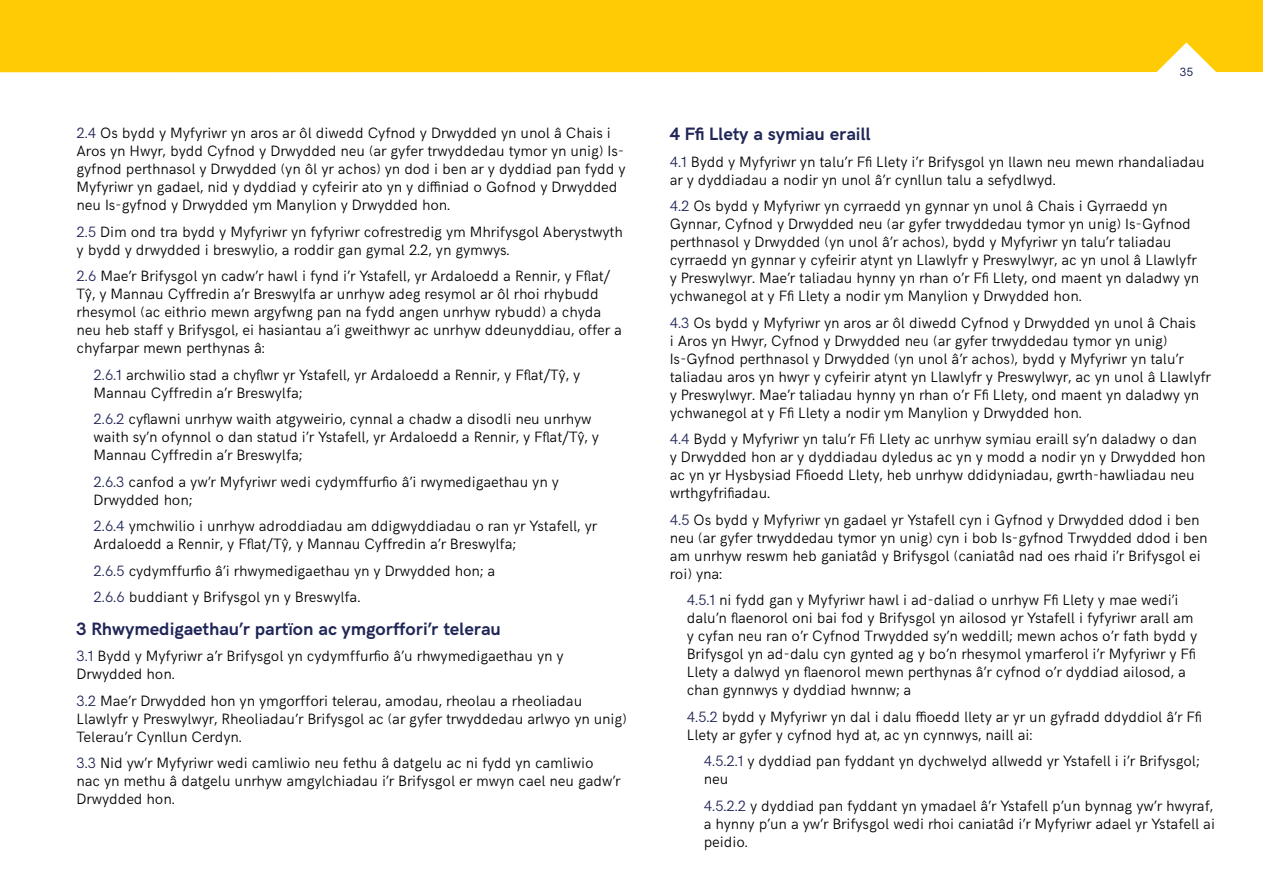
<style>
.page{position:relative;width:1263px;height:893px;background:#fff}
.page>*{position:absolute;margin:0;border:0;box-sizing:border-box;transform-origin:0 0}
.t1{font:700 18px "HK Grotesk";color:#202657}
.t2{font:300 15px/18px "HK Grotesk";letter-spacing:-.005em;color:#000}
.t3{font:12px "HK Grotesk";color:#202657}
.s1{color:#202657}
</style>
<div class="page">
<div style="left:1px;top:0;width:1262px;height:72px;background:#ffcb05"></div>
<svg style="left:0;top:0;width:1px;height:72px"></svg>
<p class="t2" style="left:77px;top:123px;width:550px"><span class="s1">2.4</span> Os bydd y Myfyriwr yn aros ar ôl diwedd Cyfnod y Drwydded yn unol â Chais i Aros yn Hwyr, bydd Cyfnod y Drwydded neu (ar gyfer trwyddedau tymor yn unig) Is&shy;gyfnod perthnasol y Drwydded (yn ôl yr achos) yn dod i ben ar y dyddiad pan fydd y Myfyriwr yn gadael, nid y dyddiad y cyfeirir ato yn y diffiniad o Gofnod y Drwydded neu Is-gyfnod y Drwydded ym Manylion y Drwydded hon.</p>
<p class="t2" style="left:77px;top:221px;width:548px"><span class="s1">2.5</span> Dim ond tra bydd y Myfyriwr yn fyfyriwr cofrestredig ym Mhrifysgol Aberystwyth y bydd y drwydded i breswylio, a roddir gan gymal 2.2, yn gymwys.</p>
<p class="t2" style="left:77px;top:266px;width:547px"><span class="s1">2.6</span> Mae’r Brifysgol yn cadw’r hawl i fynd i’r Ystafell, yr Ardaloedd a Rennir, y Fflat/ Tŷ, y Mannau Cyffredin a’r Breswylfa ar unrhyw adeg resymol ar ôl rhoi rhybudd rhesymol (ac eithrio mewn argyfwng pan na fydd angen unrhyw rybudd) a chyda neu heb staff y Brifysgol, ei hasiantau a’i gweithwyr ac unrhyw ddeunyddiau, offer a chyfarpar mewn perthynas â:</p>
<p class="t2" style="left:94px;top:364px;width:488px"><span class="s1">2.6.1</span> archwilio stad a chyflwr yr Ystafell, yr Ardaloedd a Rennir, y Fflat/Tŷ, y<br>Mannau Cyffredin a’r Breswylfa;</p>
<p class="t2" style="left:94px;top:409px;width:507px"><span class="s1">2.6.2</span> cyflawni unrhyw waith atgyweirio, cynnal a chadw a disodli neu unrhyw waith sy’n ofynnol o dan statud i’r Ystafell, yr Ardaloedd a Rennir, y Fflat/Tŷ, y<br>Mannau Cyffredin a’r Breswylfa;</p>
<p class="t2" style="left:94px;top:471px;width:467px"><span class="s1">2.6.3</span> canfod a yw’r Myfyriwr wedi cydymffurfio â’i rwymedigaethau yn y<br>Drwydded hon;</p>
<p class="t2" style="left:94px;top:516px;width:505px"><span class="s1">2.6.4</span> ymchwilio i unrhyw adroddiadau am ddigwyddiadau o ran yr Ystafell, yr<br>Ardaloedd a Rennir, y Fflat/Tŷ, y Mannau Cyffredin a’r Breswylfa;</p>
<p class="t2" style="left:94px;top:556px;width:403px;line-height:26.5px"><span class="s1">2.6.5</span> cydymffurfio â’i rhwymedigaethau yn y Drwydded hon; a<br><span class="s1">2.6.6</span> buddiant y Brifysgol yn y Breswylfa.</p>
<p class="t1" style="left:77px;top:615px;width:426px">3 Rhwymedigaethau’r partïon ac ymgorffori’r telerau</p>
<p class="t2" style="left:77px;top:646px;width:488px"><span class="s1">3.1</span> Bydd y Myfyriwr a’r Brifysgol yn cydymffurfio â’u rhwymedigaethau yn y<br>Drwydded hon.</p>
<p class="t2" style="left:77px;top:690px;width:552px"><span class="s1">3.2</span> Mae’r Drwydded hon yn ymgorffori telerau, amodau, rheolau a rheoliadau<br>Llawlyfr y Preswylwyr, Rheoliadau’r Brifysgol ac (ar gyfer trwyddedau arlwyo yn unig)<br>Telerau’r Cynllun Cerdyn.</p>
<p class="t2" style="left:77px;top:753px;width:546px"><span class="s1">3.3</span> Nid yw’r Myfyriwr wedi camliwio neu fethu â datgelu ac ni fydd yn camliwio nac yn methu â datgelu unrhyw amgylchiadau i’r Brifysgol er mwyn cael neu gadw’r<br>Drwydded hon.</p>
<p class="t3" style="left:1180px;top:63px;width:15px">35</p>
<p class="t1" style="left:670px;top:120px;width:202px">4 Ffi Llety a symiau eraill</p>
<p class="t2" style="left:670px;top:151px;width:536px"><span class="s1">4.1</span> Bydd y Myfyriwr yn talu’r Ffi Llety i’r Brifysgol yn llawn neu mewn rhandaliadau ar y dyddiadau a nodir yn unol â’r cynllun talu a sefydlwyd.</p>
<p class="t2" style="left:670px;top:196px;width:531px"><span class="s1">4.2</span> Os bydd y Myfyriwr yn cyrraedd yn gynnar yn unol â Chais i Gyrraedd yn Gynnar, Cyfnod y Drwydded neu (ar gyfer trwyddedau tymor yn unig) Is-Gyfnod perthnasol y Drwydded (yn unol â’r achos), bydd y Myfyriwr yn talu’r taliadau cyrraedd yn gynnar y cyfeirir atynt yn Llawlyfr y Preswylwyr, ac yn unol â Llawlyfr y Preswylwyr. Mae’r taliadau hynny yn rhan o’r Ffi Llety, ond maent yn daladwy yn ychwanegol at y Ffi Llety a nodir ym Manylion y Drwydded hon.</p>
<p class="t2" style="left:670px;top:312px;width:543px"><span class="s1">4.3</span> Os bydd y Myfyriwr yn aros ar ôl diwedd Cyfnod y Drwydded yn unol â Chais<br>i Aros yn Hwyr, Cyfnod y Drwydded neu (ar gyfer trwyddedau tymor yn unig)<br>Is-Gyfnod perthnasol y Drwydded (yn unol â’r achos), bydd y Myfyriwr yn talu’r taliadau aros yn hwyr y cyfeirir atynt yn Llawlyfr y Preswylwyr, ac yn unol â Llawlyfr y Preswylwyr. Mae’r taliadau hynny yn rhan o’r Ffi Llety, ond maent yn daladwy yn ychwanegol at y Ffi Llety a nodir ym Manylion y Drwydded hon.</p>
<p class="t2" style="left:670px;top:429px;width:537px"><span class="s1">4.4</span> Bydd y Myfyriwr yn talu’r Ffi Llety ac unrhyw symiau eraill sy’n daladwy o dan y Drwydded hon ar y dyddiadau dyledus ac yn y modd a nodir yn y Drwydded hon ac yn yr Hysbysiad Ffioedd Llety, heb unrhyw ddidyniadau, gwrth-hawliadau neu wrthgyfrifiadau.</p>
<p class="t2" style="left:670px;top:509px;width:539px"><span class="s1">4.5</span> Os bydd y Myfyriwr yn gadael yr Ystafell cyn i Gyfnod y Drwydded ddod i ben neu (ar gyfer trwyddedau tymor yn unig) cyn i bob Is-gyfnod Trwydded ddod i ben am unrhyw reswm heb ganiatâd y Brifysgol (caniatâd nad oes rhaid i’r Brifysgol ei roi) yna:</p>
<p class="t2" style="left:687px;top:590px;width:512px"><span class="s1">4.5.1</span> ni fydd gan y Myfyriwr hawl i ad-daliad o unrhyw Ffi Llety y mae wedi’i dalu’n flaenorol oni bai fod y Brifysgol yn ailosod yr Ystafell i fyfyriwr arall am y cyfan neu ran o’r Cyfnod Trwydded sy’n weddill; mewn achos o’r fath bydd y Brifysgol yn ad-dalu cyn gynted ag y bo’n rhesymol ymarferol i’r Myfyriwr y Ffi Llety a dalwyd yn flaenorol mewn perthynas â’r cyfnod o’r dyddiad ailosod, a chan gynnwys y dyddiad hwnnw; a</p>
<p class="t2" style="left:687px;top:706px;width:517px"><span class="s1">4.5.2</span> bydd y Myfyriwr yn dal i dalu ffioedd llety ar yr un gyfradd ddyddiol â’r Ffi<br>Llety ar gyfer y cyfnod hyd at, ac yn cynnwys, naill ai:</p>
<p class="t2" style="left:704px;top:751px;width:497px"><span class="s1">4.5.2.1</span> y dyddiad pan fyddant yn dychwelyd allwedd yr Ystafell i i’r Brifysgol; neu</p>
<p class="t2" style="left:704px;top:795px;width:513px"><span class="s1">4.5.2.2</span> y dyddiad pan fyddant yn ymadael â’r Ystafell p’un bynnag yw’r hwyraf, a hynny p’un a yw’r Brifysgol wedi rhoi caniatâd i’r Myfyriwr adael yr Ystafell ai peidio.</p>
</div>
